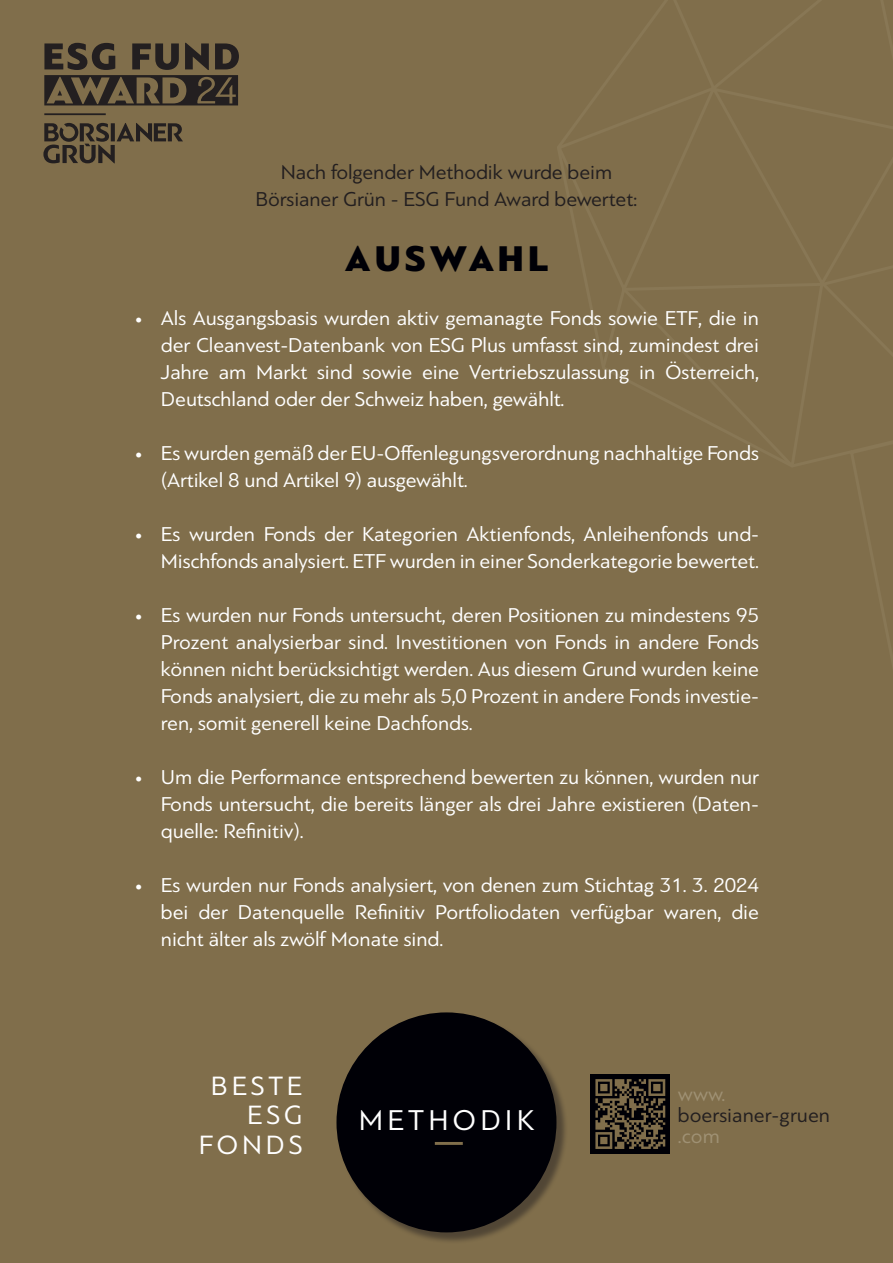
<style>
.page{position:relative;width:893px;height:1263px;background:#806e4b}
.page>*{position:absolute;margin:0;border:0;box-sizing:border-box;transform-origin:0 0}
.t1{font:900 37.5px "PF Bague Sans Pro";letter-spacing:.1em;color:#000006}
.t2{font:30px "PF Bague Sans Pro";letter-spacing:.135em;color:#fff}
.t3{font:27.75px "PF Bague Sans Pro";letter-spacing:.135em;color:#fff}
.t4{font:21px/27px "PF Bague Sans Pro";letter-spacing:-.005em;color:#fff;text-align:justify}
.t5{font:21px "PF Bague Sans Pro";letter-spacing:-.005em;color:#231f20}
.t6{font:21px "PF Bague Sans Pro";color:#9f9174}
</style>
<div class="page">
<div style="left:338px;top:1014px;width:230px;height:230px;background:#231f20;opacity:.5"></div>
<div style="left:336px;top:1012px;width:220px;height:220px;background:#000006;border-radius:50%"></div>
<hr style="left:435px;top:1142px;width:28px;height:3px;background:#806e4b">
<div style="left:590px;top:1074px;width:80px;height:80px;background:#000006"></div>
<svg style="left:595px;top:1079px;width:70px;height:70px"></svg>
<svg style="left:43px;top:123px;width:140px;height:40px"></svg>
<hr style="left:44px;top:113px;width:62px;height:2px;background:#231f20">
<svg style="left:44px;top:43px;width:195px;height:62px"></svg>
<p class="t5" style="left:281px;top:160px;width:333px">Nach folgender Methodik wurde beim</p>
<p class="t5" style="left:255px;top:187px;width:384px">Börsianer Grün - ESG Fund Award bewertet:</p>
<p class="t1" style="left:345px;top:235px;width:205px">AUSWAHL</p>
<p class="t4" style="left:161px;top:304px;width:600px;text-indent:-27px">• Als Ausgangsbasis wurden aktiv gemanagte Fonds sowie ETF, die in der Cleanvest-Datenbank von ESG Plus umfasst sind, zumindest drei Jahre am Markt sind sowie eine Vertriebszulassung in Österreich, Deutschland oder der Schweiz haben, gewählt.</p>
<p class="t4" style="left:161px;top:439px;width:600px;text-indent:-27px">• Es wurden gemäß der EU-Offenlegungsverordnung nachhaltige Fonds (Artikel 8 und Artikel 9) ausgewählt.</p>
<p class="t4" style="left:134px;top:520px;width:627px;text-align:right">• Es wurden Fonds der Kategorien Aktienfonds, Anleihenfonds und-<br>Mischfonds analysiert. ETF wurden in einer Sonderkategorie bewertet.</p>
<p class="t4" style="left:161px;top:601px;width:600px;text-indent:-27px">• Es wurden nur Fonds untersucht, deren Positionen zu mindestens 95<br>Prozent analysierbar sind. Investitionen von Fonds in andere Fonds können nicht berücksichtigt werden. Aus diesem Grund wurden keine Fonds analysiert, die zu mehr als 5,0 Prozent in andere Fonds investie&shy;ren, somit generell keine Dachfonds.</p>
<p class="t4" style="left:161px;top:763px;width:600px;text-indent:-27px">• Um die Performance entsprechend bewerten zu können, wurden nur Fonds untersucht, die bereits länger als drei Jahre existieren (Daten&shy;quelle: Refinitiv).</p>
<p class="t4" style="left:161px;top:871px;width:600px;text-indent:-27px">• Es wurden nur Fonds analysiert, von denen zum Stichtag 31. 3. 2024 bei der Datenquelle Refinitiv Portfoliodaten verfügbar waren, die nicht älter als zwölf Monate sind.</p>
<p class="t3" style="left:211px;top:1070px;width:93px">BESTE</p>
<p class="t3" style="left:247px;top:1099px;width:57px">ESG</p>
<p class="t3" style="left:199px;top:1128px;width:105px">FONDS</p>
<p class="t2" style="left:359px;top:1103px;width:177px">METHODIK</p>
<p class="t6" style="left:678px;top:1082px;width:49px">www.</p>
<p class="t5" style="left:678px;top:1103px;width:154px">boersianer-gruen</p>
<p class="t6" style="left:678px;top:1124px;width:43px">.com</p>
</div>
